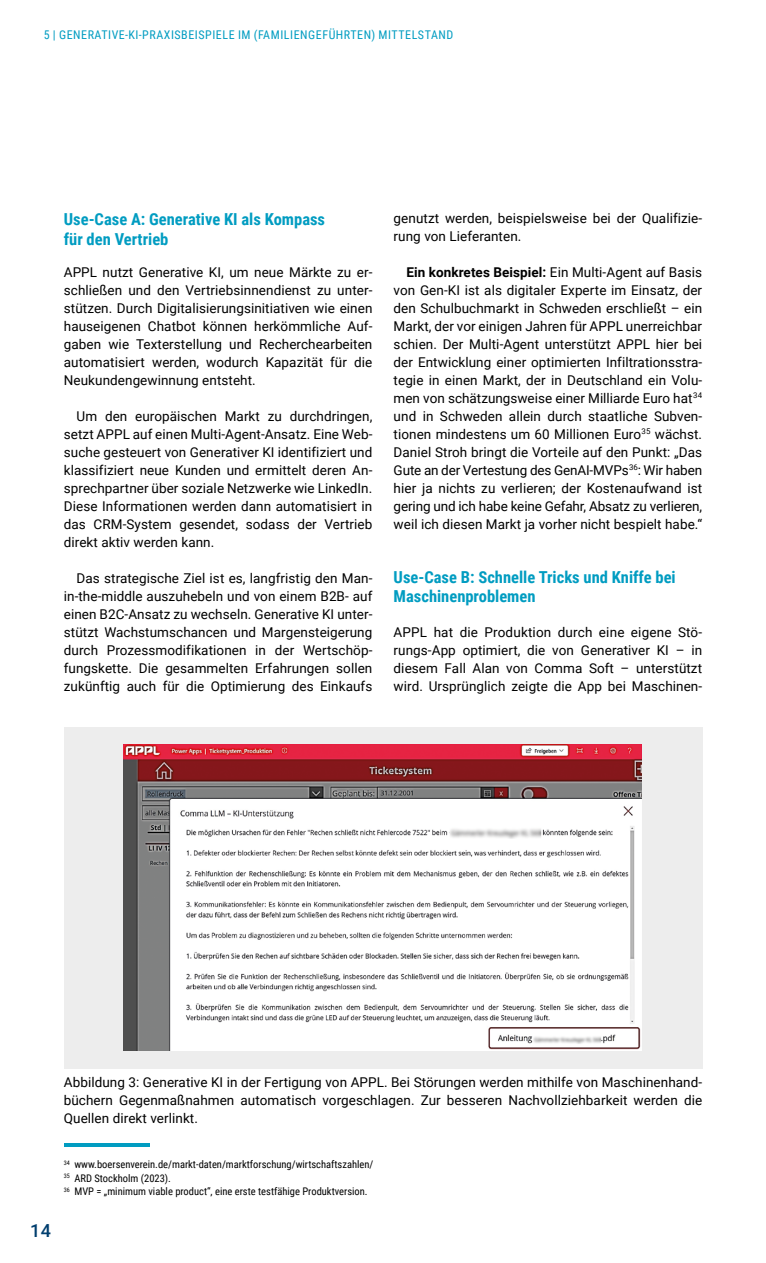
<style>
.page{position:relative;width:766px;height:1263px;background:#fff}
.page>*{position:absolute;margin:0;border:0;box-sizing:border-box;transform-origin:0 0}
.t1{font:500 18px "Roboto";color:#003e6e}
.t2{font:700 16.5px/19.5px "Roboto Condensed";color:#009cc1}
.t3{font:13.5px/18px "Roboto";letter-spacing:.005em;color:#000;text-align:justify}
.t4{font:12px "Roboto Condensed";letter-spacing:.045em;color:#009cc1}
.t5{font:10.5px/13.5px "Roboto Condensed";color:#000}
.s1{font-weight:700}
</style>
<div class="page">
<div style="left:64px;top:727px;width:638px;height:342px;background:#ededed"></div>
<hr style="left:64px;top:1143px;width:85px;height:4px;background:#009cc1">
<img style="left:123px;top:744px;width:518px;height:307px">
<p class="t4" style="left:44px;top:26px;width:411px">5 | GENERATIVE-KI-PRAXISBEISPIELE IM (FAMILIENGEFÜHRTEN) MITTELSTAND</p>
<p class="t2" style="left:64px;top:209px;width:263px">Use-Case A: Generative KI als Kompass für den Vertrieb</p>
<p class="t3" style="left:64px;top:262px;width:310px">APPL nutzt Generative KI, um neue Märkte zu er&shy;schließen und den Vertriebsinnendienst zu unter&shy;stützen. Durch Digitalisierungsinitiativen wie einen hauseigenen Chatbot können herkömmliche Auf&shy;gaben wie Texterstellung und Recherchearbeiten automatisiert werden, wodurch Kapazität für die Neukundengewinnung entsteht.</p>
<p class="t3" style="left:64px;top:406px;width:310px;text-indent:13px">Um den europäischen Markt zu durchdringen, setzt APPL auf einen Multi-Agent-Ansatz. Eine Web&shy;suche gesteuert von Generativer KI identifiziert und klassifiziert neue Kunden und ermittelt deren An&shy;sprechpartner über soziale Netzwerke wie LinkedIn.<br>Diese Informationen werden dann automatisiert in das CRM-System gesendet, sodass der Vertrieb direkt aktiv werden kann.</p>
<p class="t3" style="left:64px;top:568px;width:310px;text-indent:13px">Das strategische Ziel ist es, langfristig den Man&shy;in-the-middle auszuhebeln und von einem B2B- auf einen B2C-Ansatz zu wechseln. Generative KI unter&shy;stützt Wachstumschancen und Margensteigerung durch Prozessmodifikationen in der Wertschöp&shy;fungskette. Die gesammelten Erfahrungen sollen zukünftig auch für die Optimierung des Einkaufs</p>
<p class="t3" style="left:393px;top:208px;width:310px">genutzt werden, beispielsweise bei der Qualifizie&shy;rung von Lieferanten.</p>
<p class="t3" style="left:393px;top:262px;width:310px;text-indent:13px"><span class="s1">Ein konkretes Beispiel:</span> Ein Multi-Agent auf Basis von Gen-KI ist als digitaler Experte im Einsatz, der den Schulbuchmarkt in Schweden erschließt – ein Markt, der vor einigen Jahren für APPL unerreichbar schien. Der Multi-Agent unterstützt APPL hier bei der Entwicklung einer optimierten Infiltrationsstra&shy;tegie in einen Markt, der in Deutschland ein Volu&shy;men von schätzungsweise einer Milliarde Euro hat<sup>34 </sup>und in Schweden allein durch staatliche Subven&shy;tionen mindestens um 60 Millionen Euro<sup>35</sup> wächst.<br>Daniel Stroh bringt die Vorteile auf den Punkt: „Das Gute an der Vertestung des GenAI-MVPs<sup>36</sup>: Wir haben hier ja nichts zu verlieren; der Kostenaufwand ist gering und ich habe keine Gefahr, Absatz zu verlieren, weil ich diesen Markt ja vorher nicht bespielt habe.“</p>
<p class="t2" style="left:393px;top:566px;width:283px">Use-Case B: Schnelle Tricks und Kniffe bei<br>Maschinenproblemen</p>
<p class="t3" style="left:393px;top:622px;width:310px">APPL hat die Produktion durch eine eigene Stö&shy;rungs-App optimiert, die von Generativer KI – in diesem Fall Alan von Comma Soft – unterstützt wird. Ursprünglich zeigte die App bei Maschinen-</p>
<p class="t3" style="left:64px;top:1072px;width:639px">Abbildung 3: Generative KI in der Fertigung von APPL. Bei Störungen werden mithilfe von Maschinenhand&shy;büchern Gegenmaßnahmen automatisch vorgeschlagen. Zur besseren Nachvollziehbarkeit werden die Quellen direkt verlinkt.</p>
<h1 class="t1" style="left:30px;top:1218px;width:23px">14</h1>
<p class="t5" style="left:64px;top:1157px;width:311px"><sup>34</sup> www.boersenverein.de/markt-daten/marktforschung/wirtschaftszahlen/<br><sup>35</sup> ARD Stockholm (2023).<br><sup>36</sup> MVP = „minimum viable product“, eine erste testfähige Produktversion.</p>
</div>
